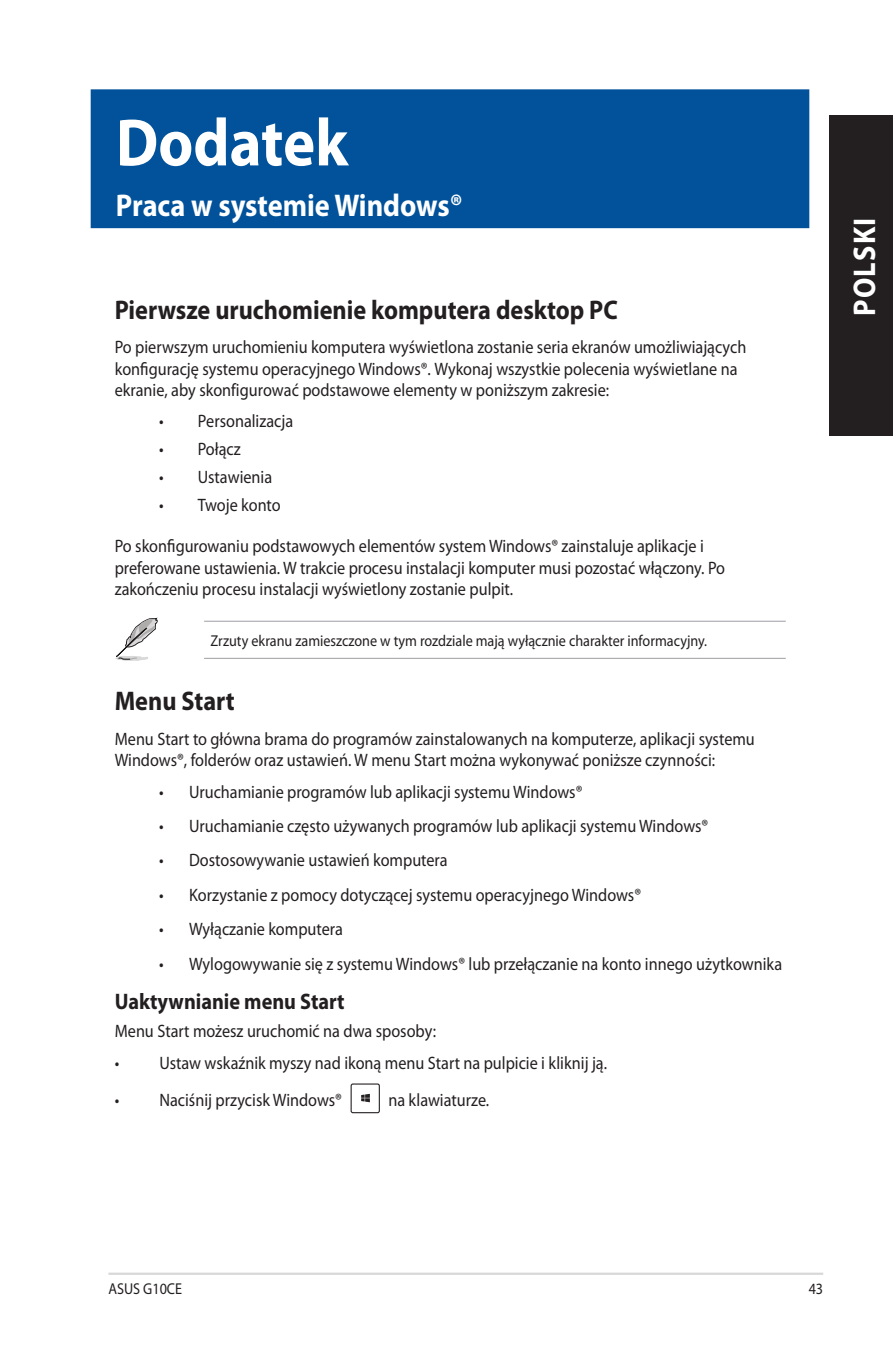
<style>
.page{position:relative;width:893px;height:1346px;background:#fff}
.page>*{position:absolute;margin:0;border:0;box-sizing:border-box;transform-origin:0 0}
.PC_Chapter_Title{font:700 67.5px "Myriad Pro";color:#fff;scale:.9 1}
.PC_Chapter__Sub-Titl{font:700 31.5px "Myriad Pro";color:#fff;scale:.9 1}
.PC_Heading_1{font:700 27px "Myriad Pro";color:#231f20;scale:.9 1}
.PC_Heading_2{font:700 22.5px "Myriad Pro";color:#231f20;scale:.9 1}
.PC_Body_Text{font:18px/21.6px "Myriad Pro";color:#231f20;scale:.9 1}
.PC_List_Indent{font:18px "Myriad Pro";color:#231f20;scale:.9 1}
.PC_List{font:18px "Myriad Pro";color:#231f20;scale:.9 1}
.List_Indent{font:18px "Myriad Pro";color:#231f20;scale:.9 1}
.PC_Message{font:15.75px "Myriad Pro";color:#231f20;scale:.9 1}
</style>
<div class="page">
<hr style="left:108px;top:1272px;width:715px;height:3px;background:#d8d8d8">
<div style="left:91px;top:89px;width:718px;height:139px;background:#01529a;border:2px solid #01529a"></div>
<div style="left:829px;top:115px;width:64px;height:320px;background:#231f20"></div>
<hr style="left:204px;top:621px;width:582px;height:1px;background:#a8a9ad">
<hr style="left:204px;top:658px;width:582px;height:1px;background:#a8a9ad">
<div style="left:351px;top:1083px;width:29px;height:30px;border:1px solid #231f20;border-radius:2px"></div>
<svg style="left:361px;top:1094px;width:9px;height:8px"></svg>
<svg style="left:115px;top:618px;width:43px;height:43px"></svg>
<p class="PC_Chapter_Title" style="left:116px;top:105px;width:259px">Dodatek</p>
<p class="PC_Chapter__Sub-Titl" style="left:116px;top:188px;width:387px">Praca w systemie Windows®</p>
<p class="PC_Heading_1" style="left:115px;top:294px;width:560px">Pierwsze uruchomienie komputera desktop PC</p>
<p class="PC_Body_Text" style="left:115px;top:336px;width:703px">Po pierwszym uruchomieniu komputera wyświetlona zostanie seria ekranów umożliwiających konfigurację systemu operacyjnego Windows®. Wykonaj wszystkie polecenia wyświetlane na ekranie, aby skonfigurować podstawowe elementy w poniższym zakresie:</p>
<p class="List_Indent" style="left:159px;top:411px;width:150px">• Personalizacja</p>
<p class="List_Indent" style="left:159px;top:440px;width:92px">• Połącz</p>
<p class="List_Indent" style="left:159px;top:468px;width:127px">• Ustawienia</p>
<p class="List_Indent" style="left:159px;top:496px;width:136px">• Twoje konto</p>
<p class="PC_Body_Text" style="left:115px;top:536px;width:680px">Po skonfigurowaniu podstawowych elementów system Windows® zainstaluje aplikacje i preferowane ustawienia. W trakcie procesu instalacji komputer musi pozostać włączony. Po zakończeniu procesu instalacji wyświetlony zostanie pulpit.</p>
<p class="PC_Message" style="left:210px;top:632px;width:553px">Zrzuty ekranu zamieszczone w tym rozdziale mają wyłącznie charakter informacyjny.</p>
<p class="PC_Heading_1" style="left:115px;top:686px;width:135px">Menu Start</p>
<p class="PC_Body_Text" style="left:115px;top:728px;width:713px">Menu Start to główna brama do programów zainstalowanych na komputerze, aplikacji systemu<br>Windows®, folderów oraz ustawień. W menu Start można wykonywać poniższe czynności:</p>
<p class="PC_List_Indent" style="left:159px;top:782px;width:472px">• Uruchamianie programów lub aplikacji systemu Windows®</p>
<p class="PC_List_Indent" style="left:159px;top:816px;width:612px">• Uruchamianie często używanych programów lub aplikacji systemu Windows®</p>
<p class="PC_List_Indent" style="left:159px;top:850px;width:322px">• Dostosowywanie ustawień komputera</p>
<p class="PC_List_Indent" style="left:159px;top:885px;width:537px">• Korzystanie z pomocy dotyczącej systemu operacyjnego Windows®</p>
<p class="PC_List_Indent" style="left:159px;top:919px;width:205px">• Wyłączanie komputera</p>
<p class="PC_List_Indent" style="left:159px;top:954px;width:694px">• Wylogowywanie się z systemu Windows® lub przełączanie na konto innego użytkownika</p>
<p class="PC_Heading_2" style="left:115px;top:989px;width:257px">Uaktywnianie menu Start</p>
<p class="PC_Body_Text" style="left:115px;top:1021px;width:359px">Menu Start możesz uruchomić na dwa sposoby:</p>
<p class="PC_List" style="left:115px;top:1053px;width:549px">• Ustaw wskaźnik myszy nad ikoną menu Start na pulpicie i kliknij ją.</p>
<p class="PC_List" style="left:115px;top:1090px;width:254px">• Naciśnij przycisk Windows®</p>
<p class="PC_List" style="left:388px;top:1090px;width:114px">na klawiaturze.</p>
<h2 class="PC_Chapter__Sub-Titl" style="left:847px;top:316px;width:111px;rotate:-90deg">POLSKI</h2>
<p class="PC_Message" style="left:108px;top:1280px;width:83px">ASUS G10CE</p>
<p class="PC_Message" style="left:809px;top:1280px;width:18px">43</p>
</div>
